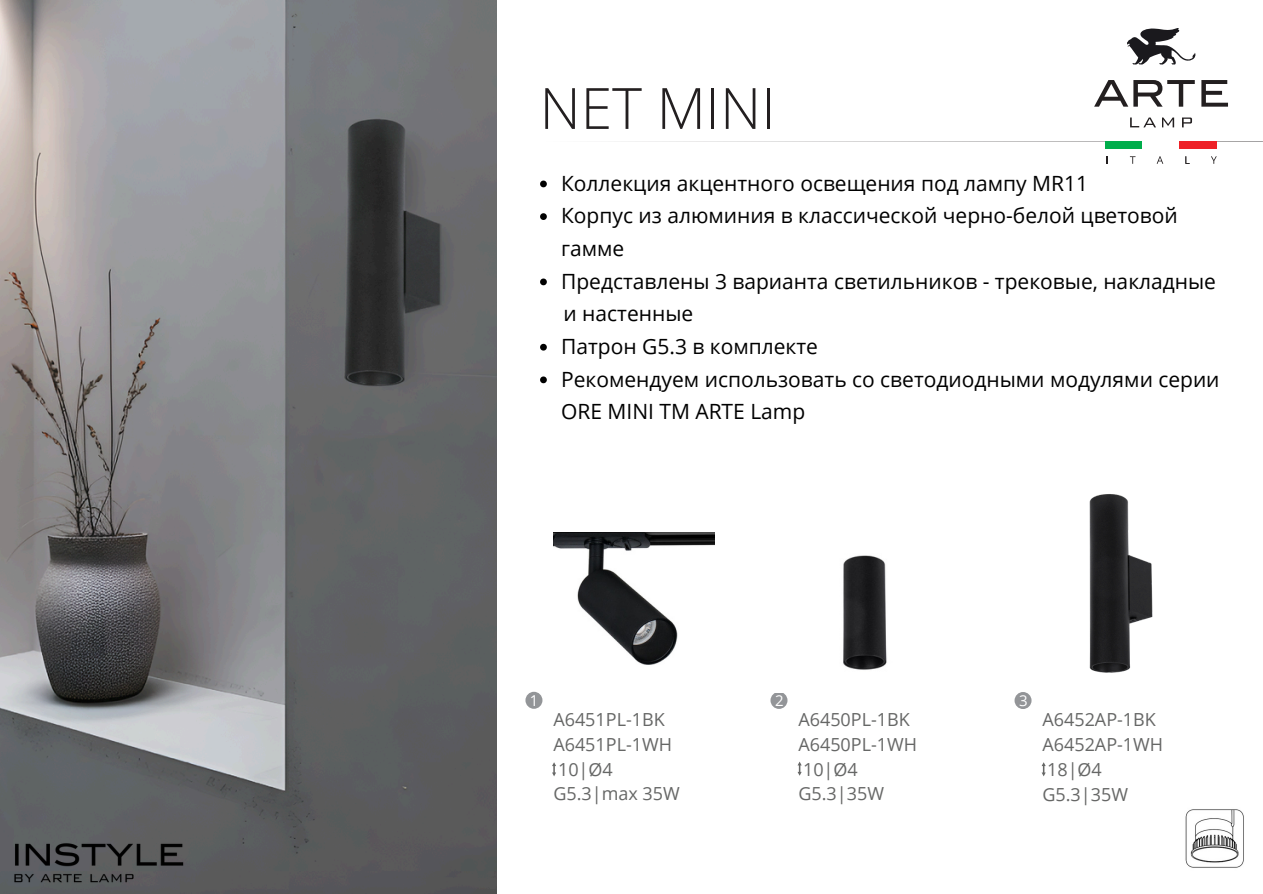
<style>
.page{position:relative;width:1263px;height:894px;background:#fff}
.page>*{position:absolute;margin:0;border:0;box-sizing:border-box;transform-origin:0 0}
.t1{font:300 57px "Open Sans";color:#231f20}
.t2{font:21px/32.7px "Open Sans";color:#000}
.t3{font:18px/24.8px "Open Sans";color:#666766}
.t4{font:15px "Open Sans";color:#fff}
</style>
<div class="page">
<svg style="left:1127px;top:28px;width:68px;height:36px"></svg>
<hr style="left:533px;top:141px;width:730px;height:1px;background:#231f20">
<div style="left:1106px;top:141px;width:37px;height:7px;background:#00ad4b"></div>
<div style="left:1143px;top:141px;width:36px;height:7px;background:#fff"></div>
<div style="left:1179px;top:141px;width:37px;height:7px;background:#ee2127"></div>
<svg style="left:1130px;top:156px;width:5px;height:8px"></svg>
<svg style="left:1157px;top:156px;width:6px;height:8px"></svg>
<svg style="left:1185px;top:156px;width:4px;height:8px"></svg>
<svg style="left:1211px;top:156px;width:6px;height:8px"></svg>
<svg style="left:1094px;top:80px;width:101px;height:27px"></svg>
<svg style="left:1201px;top:80px;width:27px;height:27px"></svg>
<svg style="left:1130px;top:117px;width:26px;height:10px"></svg>
<svg style="left:1162px;top:117px;width:12px;height:10px"></svg>
<svg style="left:1182px;top:117px;width:10px;height:10px"></svg>
<div style="left:525px;top:691px;width:17px;height:17px;background:#939598;border-radius:50%"></div>
<svg style="left:552px;top:762px;width:4px;height:14px"></svg>
<div style="left:770px;top:691px;width:17px;height:17px;background:#939598;border-radius:50%"></div>
<svg style="left:798px;top:761px;width:4px;height:14px"></svg>
<svg style="left:1042px;top:762px;width:4px;height:14px"></svg>
<img style="left:0;top:0;width:496px;height:893px">
<img style="left:4px;top:834px;width:187px;height:55px">
<img style="left:1185px;top:809px;width:59px;height:59px">
<img style="left:553px;top:532px;width:161px;height:133px">
<img style="left:1014px;top:494px;width:139px;height:215px">
<img style="left:843px;top:555px;width:44px;height:115px">
<svg style="left:540px;top:180px;width:7px;height:7px"></svg>
<svg style="left:540px;top:213px;width:7px;height:7px"></svg>
<svg style="left:540px;top:278px;width:7px;height:7px"></svg>
<svg style="left:540px;top:344px;width:7px;height:6px"></svg>
<svg style="left:540px;top:376px;width:7px;height:7px"></svg>
<p class="t1" style="left:540px;top:68px;width:237px">NET MINI</p>
<p class="t2" style="left:561px;top:166px;width:528px">Коллекция акцентного освещения под лампу MR11</p>
<p class="t2" style="left:561px;top:199px;width:618px">Корпус из алюминия в классической черно-белой цветовой гамме</p>
<p class="t2" style="left:561px;top:264px;width:656px">Представлены 3 варианта светильников - трековые, накладные</p>
<p class="t2" style="left:564px;top:297px;width:131px">и настенные</p>
<p class="t2" style="left:561px;top:329px;width:258px">Патрон G5.3 в комплекте</p>
<p class="t2" style="left:561px;top:362px;width:660px">Рекомендуем использовать со светодиодными модулями серии<br>ORE MINI TM ARTE Lamp</p>
<p class="t4" style="left:530px;top:689px;width:10px">1</p>
<p class="t3" style="left:553px;top:706px;width:128px">A6451PL-1BK<br>A6451PL-1WH<br>10|Ø4<br>G5.3|max 35W</p>
<p class="t4" style="left:775px;top:689px;width:10px">2</p>
<p class="t4" style="left:1019px;top:689px;width:10px">3</p>
<p class="t3" style="left:798px;top:706px;width:120px">A6450PL-1BK<br>A6450PL-1WH<br>10|Ø4<br>G5.3|35W</p>
<p class="t3" style="left:1042px;top:706px;width:122px">A6452AP-1BK<br>A6452AP-1WH<br>18|Ø4<br>G5.3|35W</p>
</div>
